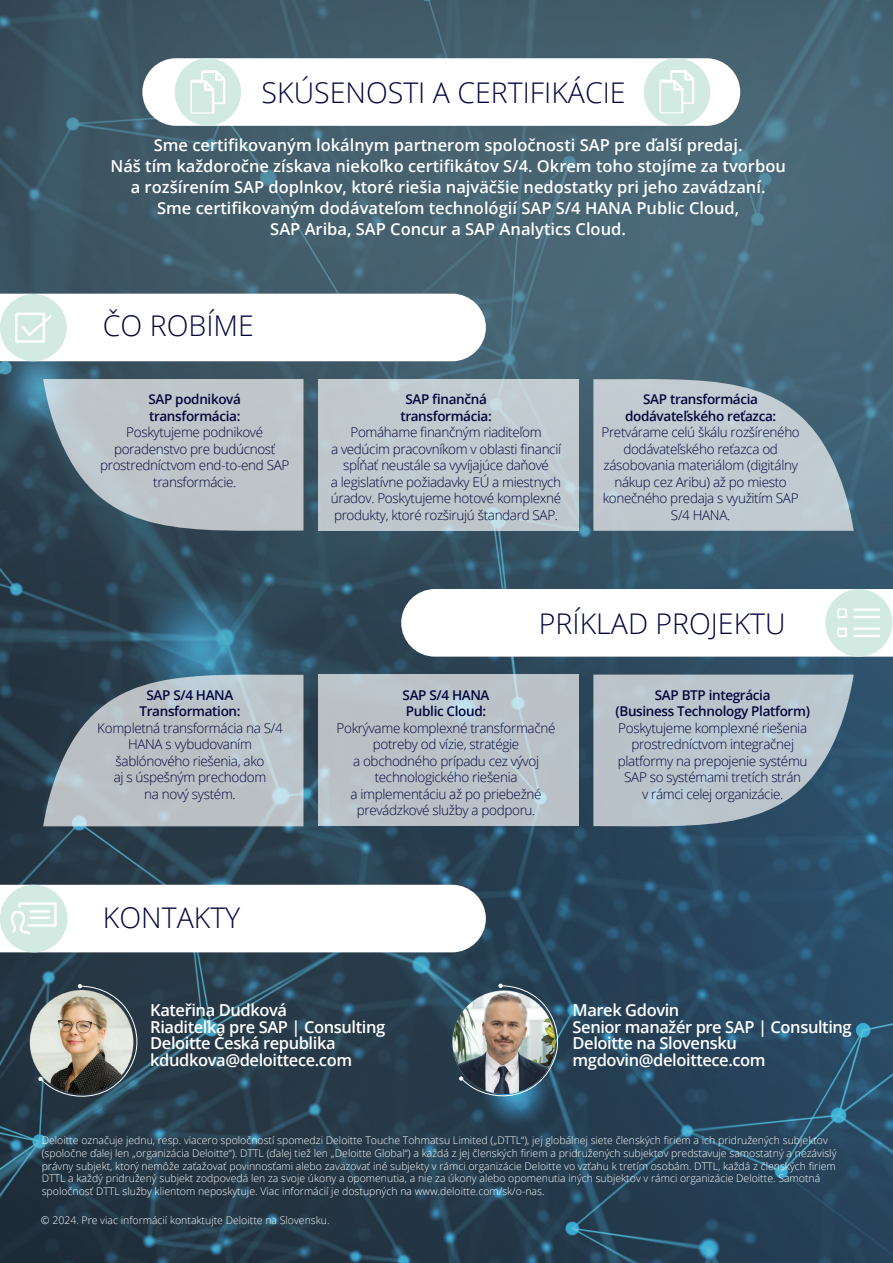
<style>
.page{position:relative;width:893px;height:1263px;background:#fff}
.page>*{position:absolute;margin:0;border:0;box-sizing:border-box;transform-origin:0 0}
.t1{font:300 28.5px "Open Sans";color:#02063d}
.t2{font:600 16.5px/21px "Open Sans";color:#fff;text-align:center}
.t3{font:600 16.5px/16.5px "Open Sans";letter-spacing:-.025em;color:#fff}
.t4{font:300 13.5px/16.5px "Open Sans";letter-spacing:-.025em;color:#02063d;text-align:center}
.t5{font:600 13.5px/16.5px "Open Sans";letter-spacing:-.025em;color:#02063d;text-align:center}
.t6{font:300 10.5px/12.6px "Open Sans";color:#fff}
</style>
<div class="page">
<img style="left:0;top:0;width:893px;height:1263px">
<svg style="left:43px;top:379px;width:260px;height:152px"></svg>
<div style="left:318px;top:379px;width:260px;height:152px;background:#c0c9ce"></div>
<svg style="left:593px;top:379px;width:261px;height:152px"></svg>
<svg style="left:43px;top:675px;width:260px;height:151px"></svg>
<div style="left:318px;top:675px;width:260px;height:151px;background:#bac1c7"></div>
<svg style="left:593px;top:675px;width:261px;height:151px"></svg>
<div style="left:142px;top:58px;width:598px;height:68px;background:#fff;border-radius:34px"></div>
<svg style="left:175px;top:58px;width:66px;height:68px"></svg>
<svg style="left:644px;top:58px;width:66px;height:68px"></svg>
<svg style="left:0;top:294px;width:486px;height:67px"></svg>
<svg style="left:401px;top:589px;width:492px;height:68px"></svg>
<svg style="left:0;top:885px;width:486px;height:67px"></svg>
<img style="left:6px;top:990px;width:154px;height:103px">
<img style="left:427px;top:990px;width:154px;height:103px">
<img style="left:38px;top:984px;width:103px;height:117px">
<img style="left:459px;top:983px;width:102px;height:118px">
<h1 class="t1" style="left:262px;top:73px;width:365px">SKÚSENOSTI A CERTIFIKÁCIE</h1>
<p class="t2" style="left:110px;top:134px;width:677px">Sme certifikovaným lokálnym partnerom spoločnosti SAP pre ďalší predaj.<br>Náš tím každoročne získava niekoľko certifikátov S/4. Okrem toho stojíme za tvorbou a rozšírením SAP doplnkov, ktoré riešia najväčšie nedostatky pri jeho zavádzaní.<br>Sme certifikovaným dodávateľom technológií SAP S/4 HANA Public Cloud,<br>SAP Ariba, SAP Concur a SAP Analytics Cloud.</p>
<h1 class="t1" style="left:103px;top:307px;width:152px">ČO ROBÍME</h1>
<p class="t5" style="left:148px;top:391px;width:94px;text-align:left">SAP podniková transformácia:</p>
<p class="t4" style="left:100px;top:424px;width:191px">Poskytujeme podnikové poradenstvo pre budúcnosť prostredníctvom end-to-end SAP transformácie.</p>
<p class="t5" style="left:140px;top:686px;width:103px">SAP S/4 HANA<br>Transformation:</p>
<p class="t4" style="left:97px;top:719px;width:187px">Kompletná transformácia na S/4<br>HANA s vybudovaním šablónového riešenia, ako<br>aj s úspešným prechodom<br>na nový systém.</p>
<h1 class="t1" style="left:103px;top:898px;width:139px">KONTAKTY</h1>
<p class="t5" style="left:400px;top:391px;width:93px">SAP finančná transformácia:</p>
<p class="t4" style="left:331px;top:424px;width:232px">Pomáhame finančným riaditeľom<br>a vedúcim pracovníkom v oblasti financií spĺňať neustále sa vyvíjajúce daňové<br>a legislatívne požiadavky EÚ a miestnych úradov. Poskytujeme hotové komplexné produkty, ktoré rozširujú štandard SAP.</p>
<p class="t5" style="left:625px;top:391px;width:153px">SAP transformácia dodávateľského reťazca:</p>
<p class="t4" style="left:601px;top:424px;width:200px">Pretvárame celú škálu rozšíreného dodávateľského reťazca od zásobovania materiálom (digitálny nákup cez Aribu) až po miesto konečného predaja s využitím SAP<br>S/4 HANA.</p>
<h1 class="t1" style="left:539px;top:604px;width:248px">PRÍKLAD PROJEKTU</h1>
<p class="t5" style="left:403px;top:686px;width:88px;text-align:left">SAP S/4 HANA<br>Public Cloud:</p>
<p class="t4" style="left:337px;top:719px;width:220px">Pokrývame komplexné transformačné potreby od vízie, stratégie<br>a obchodného prípadu cez vývoj technologického riešenia<br>a implementáciu až po priebežné prevádzkové služby a podporu.</p>
<p class="t5" style="left:615px;top:686px;width:196px">SAP BTP integrácia<br>(Business Technology Platform)</p>
<p class="t4" style="left:618px;top:719px;width:191px">Poskytujeme komplexné riešenia prostredníctvom integračnej platformy na prepojenie systému<br>SAP so systémami tretích strán<br>v rámci celej organizácie.</p>
<p class="t3" style="left:150px;top:1002px;width:236px">Kateřina Dudková<br>Riaditeľka pre SAP | Consulting<br>Deloitte Česká republika kdudkova@deloittece.com</p>
<p class="t3" style="left:573px;top:1002px;width:281px">Marek Gdovin<br>Senior manažér pre SAP | Consulting<br>Deloitte na Slovensku mgdovin@deloittece.com</p>
<p class="t6" style="left:42px;top:1134px;width:796px">Deloitte označuje jednu, resp. viacero spoločností spomedzi Deloitte Touche Tohmatsu Limited („DTTL“), jej globálnej siete členských firiem a ich pridružených subjektov (spoločne ďalej len „organizácia Deloitte“). DTTL (ďalej tiež len „Deloitte Global“) a každá z jej členských firiem a pridružených subjektov predstavuje samostatný a nezávislý právny subjekt, ktorý nemôže zaťažovať povinnosťami alebo zaväzovať iné subjekty v rámci organizácie Deloitte vo vzťahu k tretím osobám. DTTL, každá z členských firiem DTTL a každý pridružený subjekt zodpovedá len za svoje úkony a opomenutia, a nie za úkony alebo opomenutia iných subjektov v rámci organizácie Deloitte. Samotná spoločnosť DTTL služby klientom neposkytuje. Viac informácií je dostupných na www.deloitte.com/sk/o-nas.</p>
<p class="t6" style="left:41px;top:1213px;width:290px">© 2024. Pre viac informácií kontaktujte Deloitte na Slovensku.</p>
</div>
